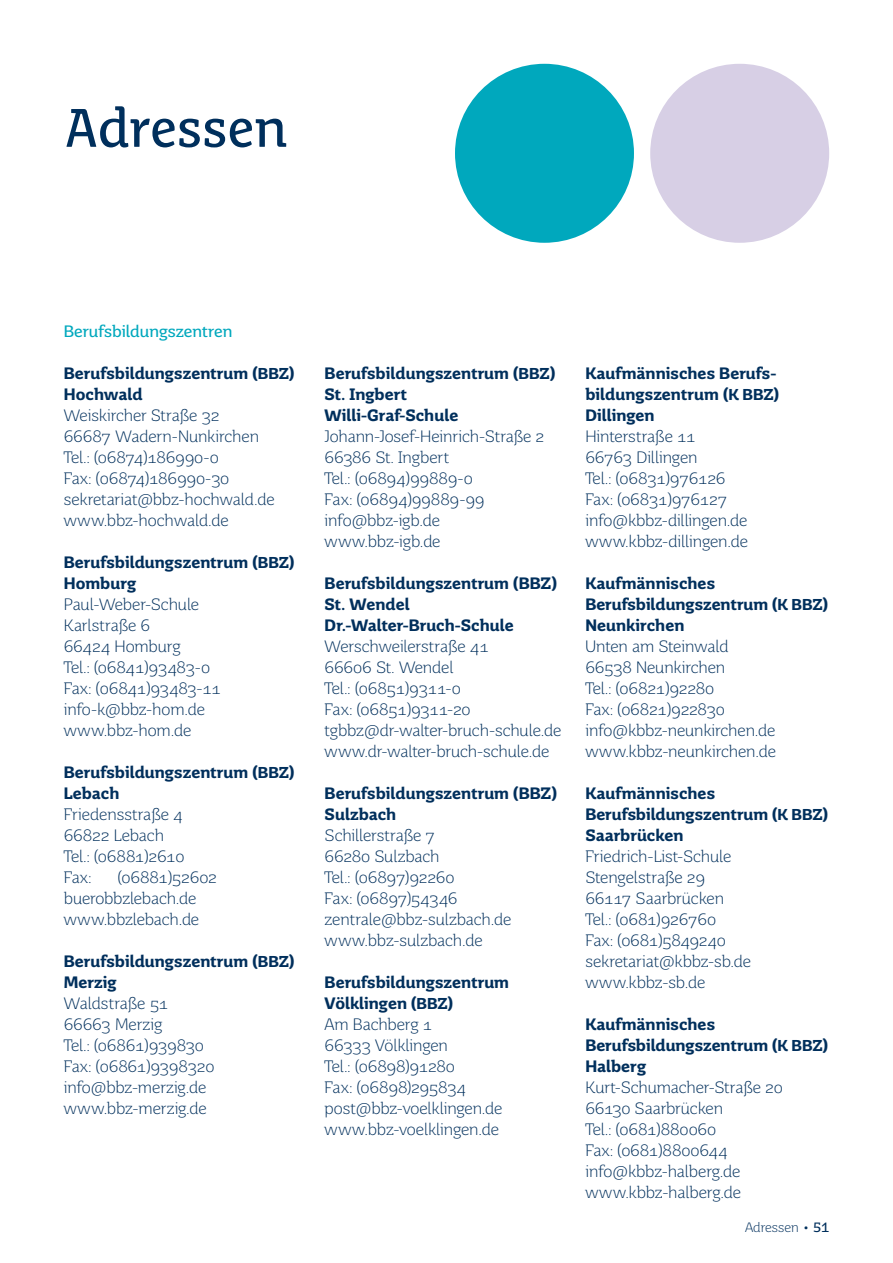
<style>
.page{position:relative;width:893px;height:1263px;background:#fff}
.page>*{position:absolute;margin:0;border:0;box-sizing:border-box;transform-origin:0 0}
.t1{font:54px "Saar Pro Headline";letter-spacing:-.01em;color:#002f5c}
.t2{font:300 16.5px/21px "Saar Pro";letter-spacing:-.01em;color:#002f5c}
.t3{font:700 16.5px/21px "Saar Pro";letter-spacing:.005em;color:#002f5c}
.t4{font:16.5px "Saar Pro";color:#00a8bd}
.t5{font:300 13.5px "Saar Pro";color:#002f5c}
.s1{font-size:15.75px}
.s2{font-weight:700}
.s3{font-weight:700;font-size:15.75px}
.s4{font-weight:400}
</style>
<div class="page">
<div style="left:650px;top:64px;width:179px;height:179px;background:#d7cfe5;border-radius:50%"></div>
<div style="left:455px;top:64px;width:179px;height:179px;background:#00a8bd;border-radius:50%"></div>
<h1 class="t1" style="left:64px;top:96px;width:226px">Adressen</h1>
<p class="t4" style="left:64px;top:321px;width:170px">Berufsbildungszentren</p>
<p class="t3" style="left:64px;top:363px;width:232px">Berufsbildungszentrum (<span class="s1">BBZ</span>)<br>Hochwald</p>
<p class="t2" style="left:64px;top:405px;width:212px">Weiskircher Straße 32<br>66687 Wadern-Nunkirchen<br>Tel.: (06874)186990-0<br>Fax: (06874)186990-30 sekretariat@bbz-hochwald.de www.bbz-hochwald.de</p>
<p class="t3" style="left:64px;top:552px;width:232px">Berufsbildungszentrum (<span class="s1">BBZ</span>)<br>Homburg</p>
<p class="t2" style="left:64px;top:594px;width:159px">Paul-Weber-Schule<br>Karlstraße 6<br>66424 Homburg<br>Tel.: (06841)93483-0<br>Fax: (06841)93483-11 info-k@bbz-hom.de www.bbz-hom.de</p>
<p class="t3" style="left:64px;top:762px;width:232px">Berufsbildungszentrum (<span class="s1">BBZ</span>)<br>Lebach</p>
<p class="t2" style="left:64px;top:804px;width:122px">Friedensstraße 4<br>66822 Lebach<br>Tel.: (06881)2610<br>Fax:</p>
<p class="t2" style="left:64px;top:867px;width:155px;text-indent:54px">(06881)52602 buerobbzlebach.de www.bbzlebach.de</p>
<p class="t3" style="left:64px;top:951px;width:232px">Berufsbildungszentrum (<span class="s1">BBZ</span>)<br>Merzig</p>
<p class="t2" style="left:64px;top:993px;width:152px">Waldstraße 51<br>66663 Merzig<br>Tel.: (06861)939830<br>Fax: (06861)9398320 info@bbz-merzig.de www.bbz-merzig.de</p>
<p class="t3" style="left:325px;top:363px;width:232px">Berufsbildungszentrum (<span class="s1">BBZ</span>)<br>St. Ingbert<br>Willi-Graf-Schule</p>
<p class="t2" style="left:325px;top:426px;width:221px">Johann-Josef-Heinrich-Straße 2<br>66386 St. Ingbert<br>Tel.: (06894)99889-0<br>Fax: (06894)99889-99 info@bbz-igb.de www.bbz-igb.de</p>
<p class="t3" style="left:325px;top:573px;width:234px">Berufsbildungszentrum (BBZ)<br>St. Wendel<br>Dr.-Walter-Bruch-Schule</p>
<p class="t2" style="left:325px;top:636px;width:238px">Werschweilerstraße 41<br>66606 St. Wendel<br>Tel.: (06851)9311-0<br>Fax: (06851)9311-20 tgbbz@dr-walter-bruch-schule.de www.dr-walter-bruch-schule.de</p>
<p class="t3" style="left:325px;top:783px;width:234px">Berufsbildungszentrum (BBZ)<br>Sulzbach</p>
<p class="t2" style="left:325px;top:825px;width:188px">Schillerstraße 7<br>66280 Sulzbach<br>Tel.: (06897)92260<br>Fax: (06897)54346 zentrale@bbz-sulzbach.de www.bbz-sulzbach.de</p>
<p class="t2" style="left:325px;top:972px;width:186px"><span class="s2">Berufsbildungszentrum<br>Völklingen (</span><span class="s3">BBZ</span><span class="s2">)<br></span>Am Bachberg 1<br>66333 Völklingen<br>Tel.: (06898)91280<br>Fax: (06898)295834 post@bbz-voelklingen.de www.bbz-voelklingen.de</p>
<p class="t3" style="left:585px;top:363px;width:195px">Kaufmännisches Berufs&shy;bildungszentrum (<span class="s1">K BBZ</span>)<br>Dillingen</p>
<p class="t2" style="left:585px;top:426px;width:164px">Hinterstraße 11<br>66763 Dillingen<br>Tel.: (06831)976126<br>Fax: (06831)976127 info@kbbz-dillingen.de www.kbbz-dillingen.de</p>
<p class="t3" style="left:585px;top:573px;width:244px">Kaufmännisches<br>Berufsbildungszentrum (<span class="s1">K BBZ</span>)<br>Neunkirchen</p>
<p class="t2" style="left:585px;top:636px;width:192px">Unten am Steinwald<br>66538 Neunkirchen<br>Tel.: (06821)92280<br>Fax: (06821)922830 info@kbbz-neunkirchen.de www.kbbz-neunkirchen.de</p>
<p class="t3" style="left:585px;top:783px;width:244px">Kaufmännisches<br>Berufsbildungszentrum (<span class="s1">K BBZ</span>)<br>Saarbrücken</p>
<p class="t2" style="left:585px;top:846px;width:167px">Friedrich-List-Schule<br>Stengelstraße 29<br>66117 Saarbrücken<br>Tel.: (0681)926760<br>Fax: (0681)5849240 sekretariat@kbbz-sb.de www.kbbz-sb.de</p>
<p class="t3" style="left:585px;top:1014px;width:244px">Kaufmännisches<br>Berufsbildungszentrum (<span class="s1">K BBZ</span>)<br>Halberg</p>
<p class="t2" style="left:585px;top:1077px;width:199px">Kurt-Schumacher-Straße 20<br>66130 Saarbrücken<br>Tel.: (0681)880060<br>Fax: (0681)8800644 info@kbbz-halberg.de www.kbbz-halberg.de</p>
<p class="t5" style="left:745px;top:1219px;width:86px">Adressen <span class="s4">• 51</span></p>
</div>
